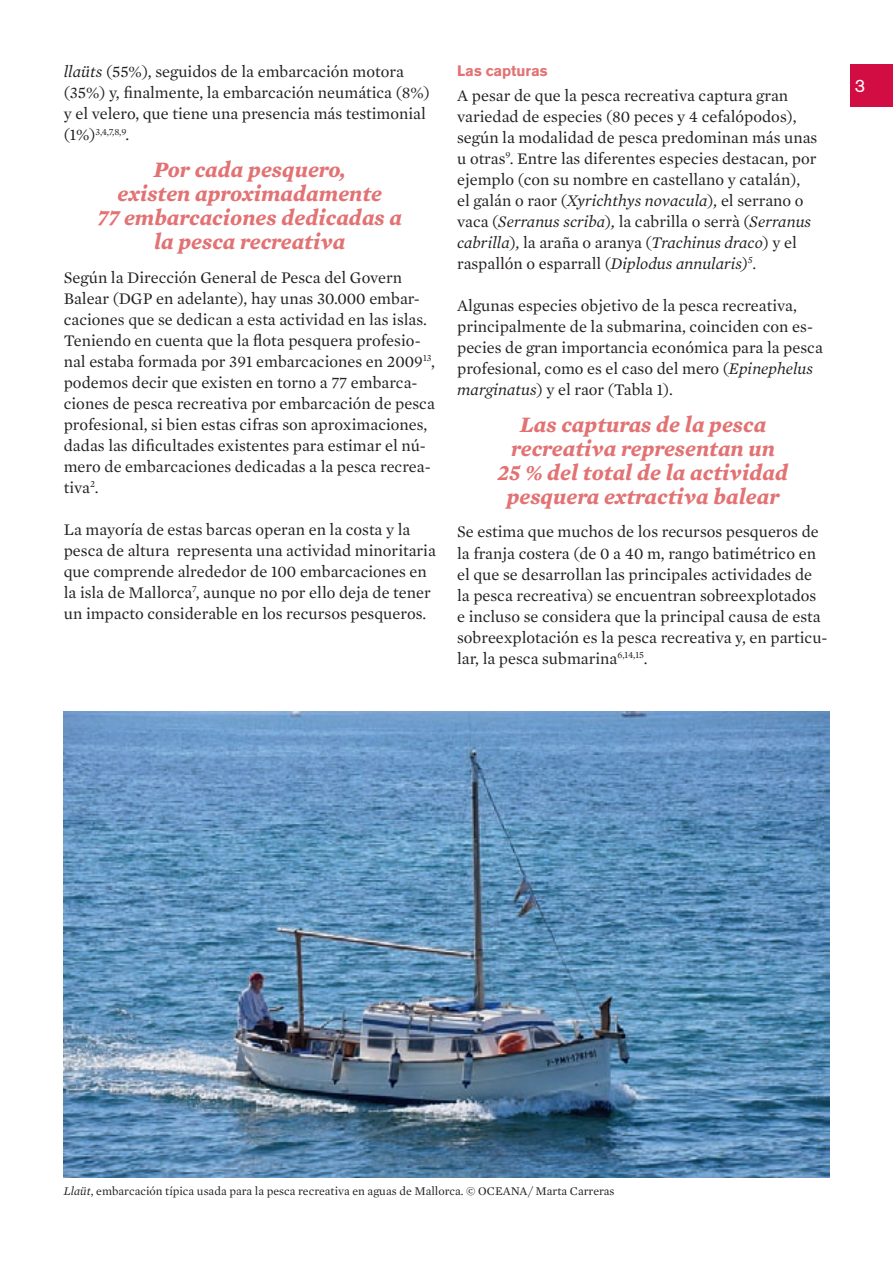
<style>
.page{position:relative;width:893px;height:1263px;background:#fff}
.page>*{position:absolute;margin:0;border:0;box-sizing:border-box;transform-origin:0 0}
.t1{font:italic 700 22.5px/24px "Mercury Text G1";color:#e27273;text-align:center}
.t2{font:18px "Akzidenz Grotesk BE";color:#fff}
.t3{font:16.5px/21px "Mercury Text G1";color:#231f20}
.t4{font:700 15px "Akzidenz Grotesk BE";color:#e27273}
.t5{font:12px "Mercury Text G1";color:#231f20}
.t6{font:9.6px "Mercury Text G1";color:#231f20}
.s1{font-style:italic}
.s2{font-size:16.5px}
</style>
<div class="page">
<div style="left:850px;top:64px;width:43px;height:42px;background:#d20d44"></div>
<img style="left:64px;top:711px;width:765px;height:467px">
<p class="t3" style="left:64px;top:60px;width:367px"><span class="s1">llaüts</span> (55%), seguidos de la embarcación motora (35%) y, finalmente, la embarcación neumática (8%) y el velero, que tiene una presencia más testimonial</p>
<p class="t6" style="left:64px;top:124px;width:67px"><span class="s2">(1%)</span>3,4,7,8,9<span class="s2">.</span></p>
<h1 class="t1" style="left:98px;top:156px;width:306px">Por cada pesquero,<br>existen aproximadamente<br>77 embarcaciones dedicadas a la pesca recreativa</h1>
<p class="t3" style="left:64px;top:266px;width:373px">Según la Dirección General de Pesca del Govern Balear (DGP en adelante), hay unas 30.000 embar&shy;caciones que se dedican a esta actividad en las islas.<br>Teniendo en cuenta que la flota pesquera profesio&shy;nal estaba formada por 391 embarcaciones en 2009<sup>13</sup>, podemos decir que existen en torno a 77 embarca&shy;ciones de pesca recreativa por embarcación de pesca profesional, si bien estas cifras son aproximaciones, dadas las dificultades existentes para estimar el nú&shy;mero de embarcaciones dedicadas a la pesca recrea&shy;tiva<sup>2</sup>.</p>
<p class="t3" style="left:64px;top:518px;width:374px">La mayoría de estas barcas operan en la costa y la pesca de altura representa una actividad minoritaria que comprende alrededor de 100 embarcaciones en la isla de Mallorca<sup>7</sup>, aunque no por ello deja de tener un impacto considerable en los recursos pesqueros.</p>
<p class="t4" style="left:457px;top:62px;width:92px">Las capturas</p>
<p class="t3" style="left:457px;top:84px;width:362px">A pesar de que la pesca recreativa captura gran variedad de especies (80 peces y 4 cefalópodos), según la modalidad de pesca predominan más unas u otras<sup>9</sup>. Entre las diferentes especies destacan, por ejemplo (con su nombre en castellano y catalán),<br>el galán o raor (<span class="s1">Xyrichthys novacula</span>)<span class="s1">,</span> el serrano o vaca (<span class="s1">Serranus scriba</span>)<span class="s1">,</span> la cabrilla o serrà (<span class="s1">Serranus cabrilla</span>)<span class="s1">,</span> la araña o aranya (<span class="s1">Trachinus draco</span>) y el raspallón o esparrall (<span class="s1">Diplodus annularis)</span><sup>5</sup>.</p>
<p class="t3" style="left:457px;top:294px;width:367px">Algunas especies objetivo de la pesca recreativa, principalmente de la submarina, coinciden con es&shy;pecies de gran importancia económica para la pesca profesional, como es el caso del mero (<span class="s1">Epinephelus marginatus</span>) y el raor (Tabla 1).</p>
<h1 class="t1" style="left:498px;top:411px;width:291px">Las capturas de la pesca recreativa representan un<br>25 % del total de la actividad pesquera extractiva balear</h1>
<p class="t3" style="left:457px;top:521px;width:372px">Se estima que muchos de los recursos pesqueros de la franja costera (de 0 a 40 m, rango batimétrico en el que se desarrollan las principales actividades de la pesca recreativa) se encuentran sobreexplotados e incluso se considera que la principal causa de esta sobreexplotación es la pesca recreativa y, en particu&shy;lar, la pesca submarina<sup>6,14,15</sup>.</p>
<p class="t2" style="left:855px;top:75px;width:12px">3</p>
<p class="t5" style="left:64px;top:1182px;width:552px"><span class="s1">Llaüt</span>, embarcación típica usada para la pesca recreativa en aguas de Mallorca. © OCEANA/ Marta Carreras</p>
</div>
